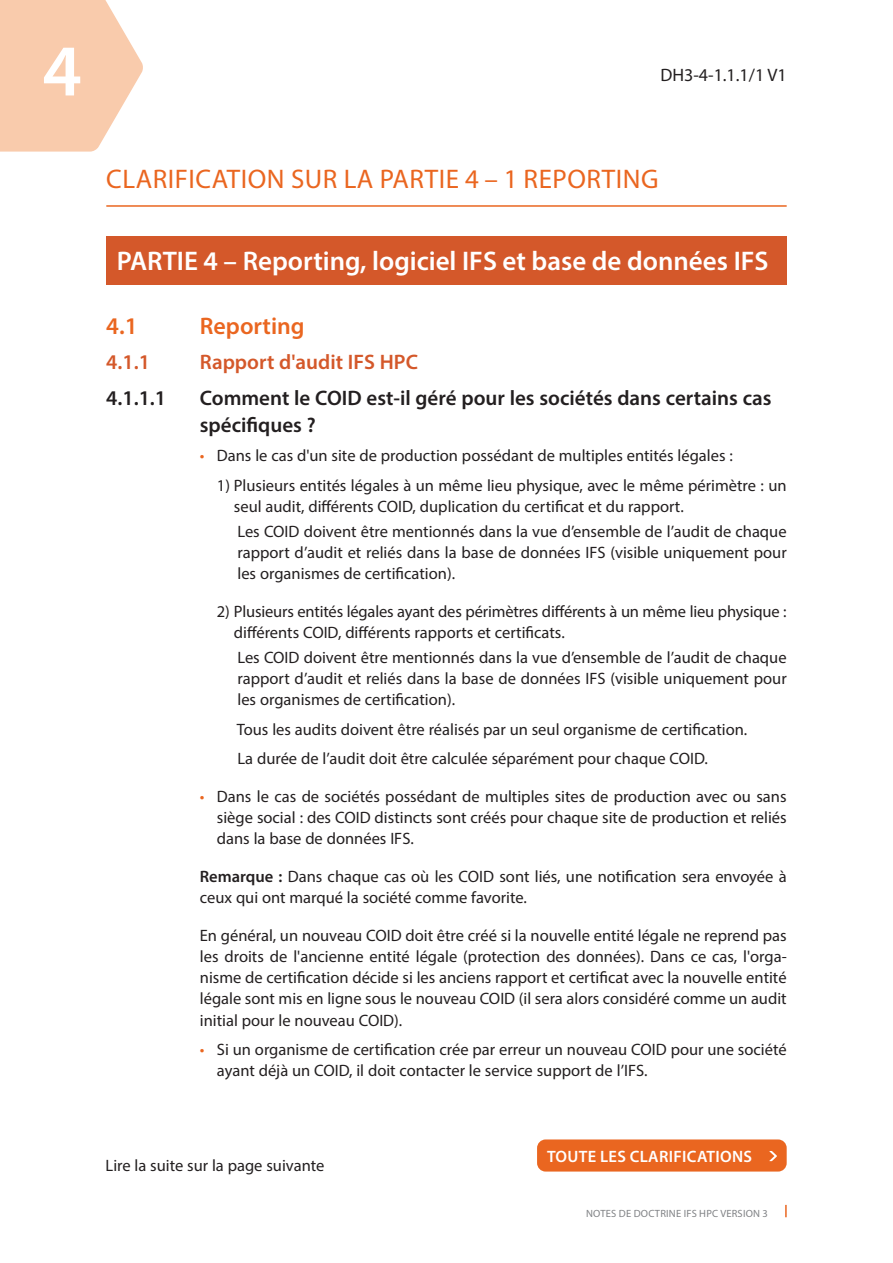
<style>
.page{position:relative;width:893px;height:1263px;background:#fff}
.page>*{position:absolute;margin:0;border:0;box-sizing:border-box;transform-origin:0 0}
.t1{font:600 73.5px "Myriad Pro";color:#fff}
.t2{font:600 27px "Myriad Pro";color:#fff}
.t3{font:27px "Myriad Pro";letter-spacing:.02em;color:#ea6620}
.t4{font:600 24px "Myriad Pro";color:#ea6620}
.t5{font:600 21px/27px "Myriad Pro";color:#231f20}
.t6{font:600 21px "Myriad Pro";color:#d4582a}
.t7{font:18px "Myriad Pro";color:#231f20}
.t8{font:16.5px/21px "Myriad Pro";color:#231f20}
.t9{font:600 16.5px "Myriad Pro";letter-spacing:.02em;color:#fff}
.t10{font:10.5px "Myriad Pro";letter-spacing:.02em;color:#808285}
.s1{color:#ea6620}
.s2{font-weight:600}
</style>
<div class="page">
<svg style="left:0;top:0;width:143px;height:152px"></svg>
<svg style="left:785px;top:1205px;width:2px;height:12px"></svg>
<div style="left:537px;top:1139px;width:250px;height:32px;background:#ea6620;border-radius:9px"></div>
<svg style="left:769px;top:1151px;width:8px;height:10px"></svg>
<hr style="left:106px;top:205px;width:681px;height:2px;background:#ea6620">
<div style="left:106px;top:237px;width:681px;height:48px;background:#d4582a"></div>
<h1 class="t1" style="left:42px;top:24px;width:41px">4</h1>
<p class="t7" style="left:660px;top:64px;width:128px">DH3-4-1.1.1/1 V1</p>
<h2 class="t3" style="left:106px;top:162px;width:554px">CLARIFICATION SUR LA PARTIE 4 – 1 REPORTING</h2>
<h2 class="t2" style="left:117px;top:243px;width:653px">PARTIE 4 – Reporting, logiciel IFS et base de données IFS</h2>
<h3 class="t4" style="left:106px;top:310px;width:33px">4.1</h3>
<h3 class="t4" style="left:200px;top:310px;width:106px">Reporting</h3>
<p class="t6" style="left:106px;top:349px;width:45px">4.1.1</p>
<p class="t6" style="left:200px;top:349px;width:220px">Rapport d'audit IFS HPC</p>
<p class="t5" style="left:106px;top:384px;width:61px">4.1.1.1</p>
<p class="t5" style="left:200px;top:384px;width:573px">Comment le COID est-il géré pour les sociétés dans certains cas spécifiques ?</p>
<p class="t8" style="left:200px;top:445px;width:534px"><span class="s1">•</span> Dans le cas d'un site de production possédant de multiples entités légales :</p>
<p class="t8" style="left:234px;top:474px;width:554px;text-indent:-17px">1) Plusieurs entités légales à un même lieu physique, avec le même périmètre : un seul audit, différents COID, duplication du certificat et du rapport.</p>
<p class="t8" style="left:237px;top:521px;width:551px;text-align:justify">Les COID doivent être mentionnés dans la vue d’ensemble de l’audit de chaque rapport d’audit et reliés dans la base de données IFS (visible uniquement pour les organismes de certification).</p>
<p class="t8" style="left:234px;top:601px;width:554px;text-indent:-17px">2) Plusieurs entités légales ayant des périmètres différents à un même lieu physique : différents COID, différents rapports et certificats.</p>
<p class="t8" style="left:237px;top:647px;width:551px;text-align:justify">Les COID doivent être mentionnés dans la vue d’ensemble de l’audit de chaque rapport d’audit et reliés dans la base de données IFS (visible uniquement pour les organismes de certification).</p>
<p class="t8" style="left:237px;top:714px;width:512px;line-height:29.5px">Tous les audits doivent être réalisés par un seul organisme de certification.<br>La durée de l’audit doit être calculée séparément pour chaque COID.</p>
<p class="t8" style="left:217px;top:786px;width:571px;text-align:justify;text-indent:-17px"><span class="s1">•</span> Dans le cas de sociétés possédant de multiples sites de production avec ou sans siège social : des COID distincts sont créés pour chaque site de production et reliés dans la base de données IFS.</p>
<p class="t8" style="left:200px;top:866px;width:588px"><span class="s2">Remarque :</span> Dans chaque cas où les COID sont liés, une notification sera envoyée à ceux qui ont marqué la société comme favorite.</p>
<p class="t8" style="left:200px;top:925px;width:588px;text-align:justify">En général, un nouveau COID doit être créé si la nouvelle entité légale ne reprend pas les droits de l'ancienne entité légale (protection des données). Dans ce cas, l'orga&shy;nisme de certification décide si les anciens rapport et certificat avec la nouvelle entité légale sont mis en ligne sous le nouveau COID (il sera alors considéré comme un audit initial pour le nouveau COID).</p>
<p class="t8" style="left:217px;top:1039px;width:571px;text-indent:-17px"><span class="s1">•</span> Si un organisme de certification crée par erreur un nouveau COID pour une société ayant déjà un COID, il doit contacter le service support de l’IFS.</p>
<p class="t8" style="left:106px;top:1155px;width:220px">Lire la suite sur la page suivante</p>
<p class="t9" style="left:547px;top:1146px;width:207px">TOUTE LES CLARIFICATIONS</p>
<p class="t10" style="left:586px;top:1207px;width:183px">NOTES DE DOCTRINE IFS HPC VERSION 3</p>
</div>
